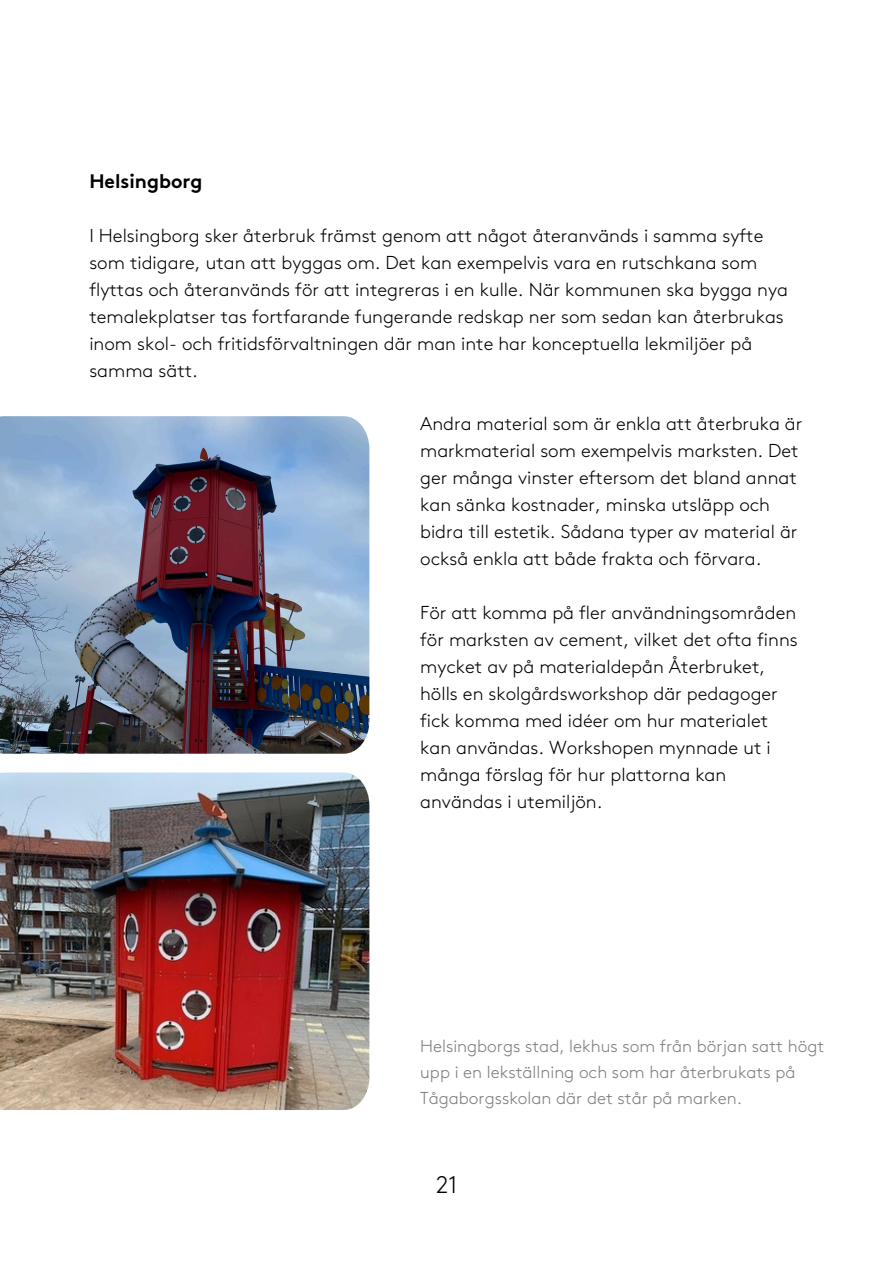
<style>
.page{position:relative;width:894px;height:1264px;background:#fff}
.page>*{position:absolute;margin:0;border:0;box-sizing:border-box;transform-origin:0 0}
.t1{font:300 24px "Brown Std";color:#000}
.t2{font:700 19.5px "Brown Std";color:#000}
.t3{font:300 18.75px/27px "Brown Std";color:#000}
.t4{font:300 17.25px/25.8px "Brown Std";color:#7d7d7d}
</style>
<div class="page">
<img style="left:0;top:416px;width:369px;height:337px">
<img style="left:0;top:772px;width:369px;height:337px">
<h1 class="t2" style="left:89px;top:173px;width:114px">Helsingborg</h1>
<h2 class="t3" style="left:89px;top:224px;width:700px">I Helsingborg sker återbruk främst genom att något återanvänds i samma syfte som tidigare, utan att byggas om. Det kan exempelvis vara en rutschkana som flyttas och återanvänds för att integreras i en kulle. När kommunen ska bygga nya temalekplatser tas fortfarande fungerande redskap ner som sedan kan återbrukas inom skol- och fritidsförvaltningen där man inte har konceptuella lekmiljöer på samma sätt.</h2>
<p class="t3" style="left:420px;top:412px;width:383px">Andra material som är enkla att återbruka är markmaterial som exempelvis marksten. Det ger många vinster eftersom det bland annat kan sänka kostnader, minska utsläpp och bidra till estetik. Sådana typer av material är också enkla att både frakta och förvara.</p>
<p class="t3" style="left:420px;top:601px;width:379px">För att komma på fler användningsområden för marksten av cement, vilket det ofta finns mycket av på materialdepån Återbruket, hölls en skolgårdsworkshop där pedagoger fick komma med idéer om hur materialet kan användas. Workshopen mynnade ut i många förslag för hur plattorna kan användas i utemiljön.</p>
<p class="t4" style="left:420px;top:1034px;width:405px">Helsingborgs stad, lekhus som från början satt högt upp i en lekställning och som har återbrukats på<br>Tågaborgsskolan där det står på marken.</p>
<h2 class="t1" style="left:436px;top:1175px;width:23px">21</h2>
</div>
